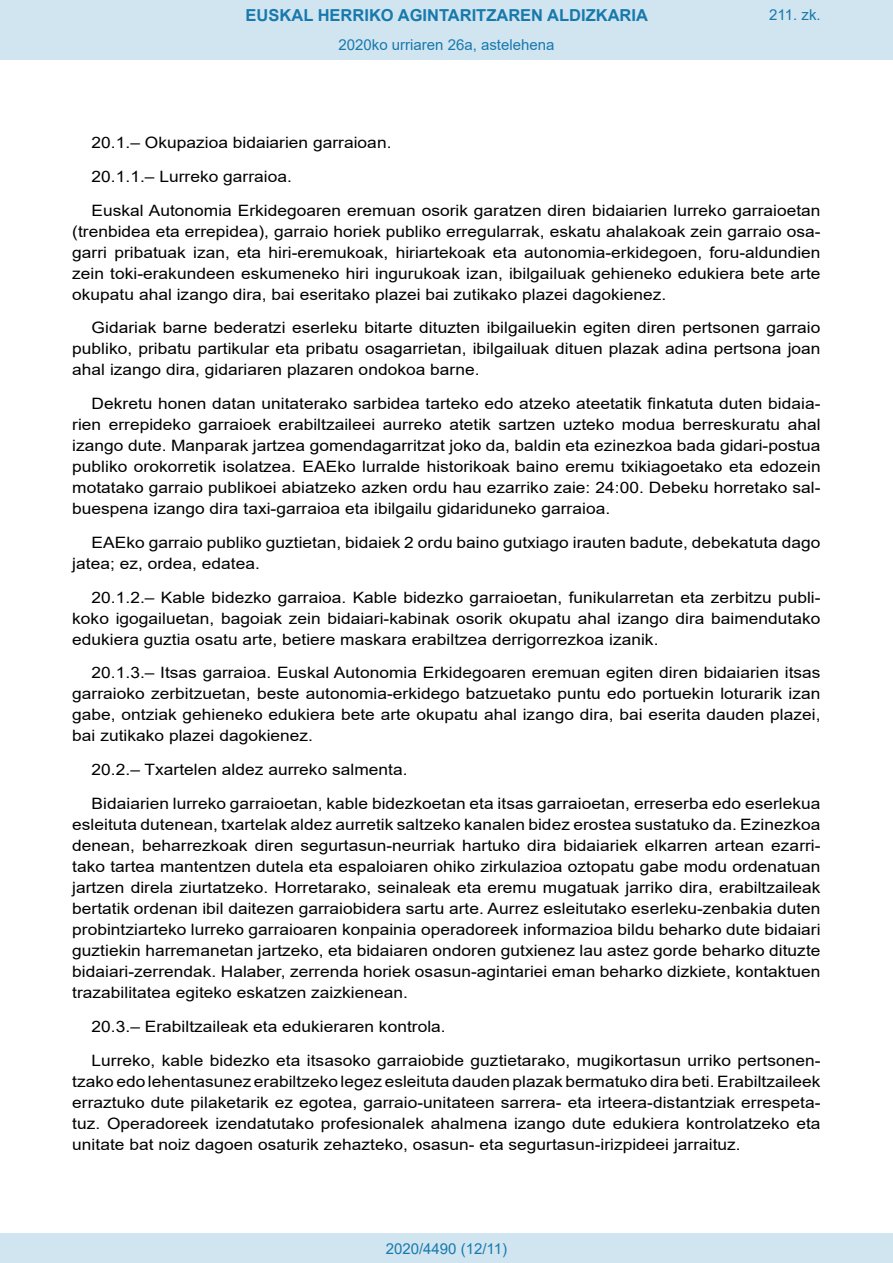
<style>
.page{position:relative;width:893px;height:1263px;background:#fff}
.page>*{position:absolute;margin:0;border:0;box-sizing:border-box;transform-origin:0 0}
.t1{font:700 16.5px "Arial";color:#1879ad}
.BOPVDetalle{font:15.6px/21px "Arial";color:#000;text-align:justify;scale:1.11 1}
.Paginacion_Centro{font:15px "Arial";color:#1879ad}
</style>
<div class="page">
<div style="left:0;top:0;width:893px;height:60px;background:#d0e5f0"></div>
<div style="left:0;top:1233px;width:893px;height:30px;background:#d0e5f0"></div>
<p class="t1" style="left:246px;top:3px;width:404px">EUSKAL HERRIKO AGINTARITZAREN ALDIZKARIA</p>
<p class="Paginacion_Centro" style="left:338px;top:35px;width:217px">2020ko urriaren 26a, astelehena</p>
<p class="Paginacion_Centro" style="left:769px;top:5px;width:53px">211. zk.</p>
<p class="BOPVDetalle" style="left:92px;top:132px;width:272px">20.1.– Okupazioa bidaiarien garraioan.</p>
<p class="BOPVDetalle" style="left:92px;top:166px;width:182px">20.1.1.– Lurreko garraioa.</p>
<p class="BOPVDetalle" style="left:72px;top:200px;width:676px;text-indent:19px">Euskal Autonomia Erkidegoaren eremuan osorik garatzen diren bidaiarien lurreko garraioetan (trenbidea eta errepidea), garraio horiek publiko erregularrak, eskatu ahalakoak zein garraio osa&shy;garri pribatuak izan, eta hiri-eremukoak, hiriartekoak eta autonomia-erkidegoen, foru-aldundien zein toki-erakundeen eskumeneko hiri ingurukoak izan, ibilgailuak gehieneko edukiera bete arte okupatu ahal izango dira, bai eseritako plazei bai zutikako plazei dagokienez.</p>
<p class="BOPVDetalle" style="left:72px;top:317px;width:676px;text-indent:19px">Gidariak barne bederatzi eserleku bitarte dituzten ibilgailuekin egiten diren pertsonen garraio publiko, pribatu partikular eta pribatu osagarrietan, ibilgailuak dituen plazak adina pertsona joan ahal izango dira, gidariaren plazaren ondokoa barne.</p>
<p class="BOPVDetalle" style="left:72px;top:393px;width:676px;text-indent:19px">Dekretu honen datan unitaterako sarbidea tarteko edo atzeko ateetatik finkatuta duten bidaia&shy;rien errepideko garraioek erabiltzaileei aurreko atetik sartzen uzteko modua berreskuratu ahal izango dute. Manparak jartzea gomendagarritzat joko da, baldin eta ezinezkoa bada gidari-postua publiko orokorretik isolatzea. EAEko lurralde historikoak baino eremu txikiagoetako eta edozein motatako garraio publikoei abiatzeko azken ordu hau ezarriko zaie: 24:00. Debeku horretako sal&shy;buespena izango dira taxi-garraioa eta ibilgailu gidariduneko garraioa.</p>
<p class="BOPVDetalle" style="left:72px;top:532px;width:676px;text-indent:19px">EAEko garraio publiko guztietan, bidaiek 2 ordu baino gutxiago irauten badute, debekatuta dago jatea; ez, ordea, edatea.</p>
<p class="BOPVDetalle" style="left:72px;top:587px;width:676px;text-indent:19px">20.1.2.– Kable bidezko garraioa. Kable bidezko garraioetan, funikularretan eta zerbitzu publi&shy;koko igogailuetan, bagoiak zein bidaiari-kabinak osorik okupatu ahal izango dira baimendutako edukiera guztia osatu arte, betiere maskara erabiltzea derrigorrezkoa izanik.</p>
<p class="BOPVDetalle" style="left:72px;top:662px;width:676px;text-indent:19px">20.1.3.– Itsas garraioa. Euskal Autonomia Erkidegoaren eremuan egiten diren bidaiarien itsas garraioko zerbitzuetan, beste autonomia-erkidego batzuetako puntu edo portuekin loturarik izan gabe, ontziak gehieneko edukiera bete arte okupatu ahal izango dira, bai eserita dauden plazei, bai zutikako plazei dagokienez.</p>
<p class="BOPVDetalle" style="left:92px;top:759px;width:286px">20.2.– Txartelen aldez aurreko salmenta.</p>
<p class="BOPVDetalle" style="left:72px;top:793px;width:676px;text-indent:19px">Bidaiarien lurreko garraioetan, kable bidezkoetan eta itsas garraioetan, erreserba edo eserlekua esleituta dutenean, txartelak aldez aurretik saltzeko kanalen bidez erostea sustatuko da. Ezinezkoa denean, beharrezkoak diren segurtasun-neurriak hartuko dira bidaiariek elkarren artean ezarri&shy;tako tartea mantentzen dutela eta espaloiaren ohiko zirkulazioa oztopatu gabe modu ordenatuan jartzen direla ziurtatzeko. Horretarako, seinaleak eta eremu mugatuak jarriko dira, erabiltzaileak bertatik ordenan ibil daitezen garraiobidera sartu arte. Aurrez esleitutako eserleku-zenbakia duten probintziarteko lurreko garraioaren konpainia operadoreek informazioa bildu beharko dute bidaiari guztiekin harremanetan jartzeko, eta bidaiaren ondoren gutxienez lau astez gorde beharko dituzte bidaiari-zerrendak. Halaber, zerrenda horiek osasun-agintariei eman beharko dizkiete, kontaktuen trazabilitatea egiteko eskatzen zaizkienean.</p>
<p class="BOPVDetalle" style="left:92px;top:1016px;width:320px">20.3.– Erabiltzaileak eta edukieraren kontrola.</p>
<p class="BOPVDetalle" style="left:72px;top:1049px;width:676px;text-indent:19px">Lurreko, kable bidezko eta itsasoko garraiobide guztietarako, mugikortasun urriko pertsonen&shy;tzako edo lehentasunez erabiltzeko legez esleituta dauden plazak bermatuko dira beti. Erabiltzaileek erraztuko dute pilaketarik ez egotea, garraio-unitateen sarrera- eta irteera-distantziak errespeta&shy;tuz. Operadoreek izendatutako profesionalek ahalmena izango dute edukiera kontrolatzeko eta unitate bat noiz dagoen osaturik zehazteko, osasun- eta segurtasun-irizpideei jarraituz.</p>
<p class="Paginacion_Centro" style="left:386px;top:1238px;width:123px">2020/4490 (12/11)</p>
</div>
